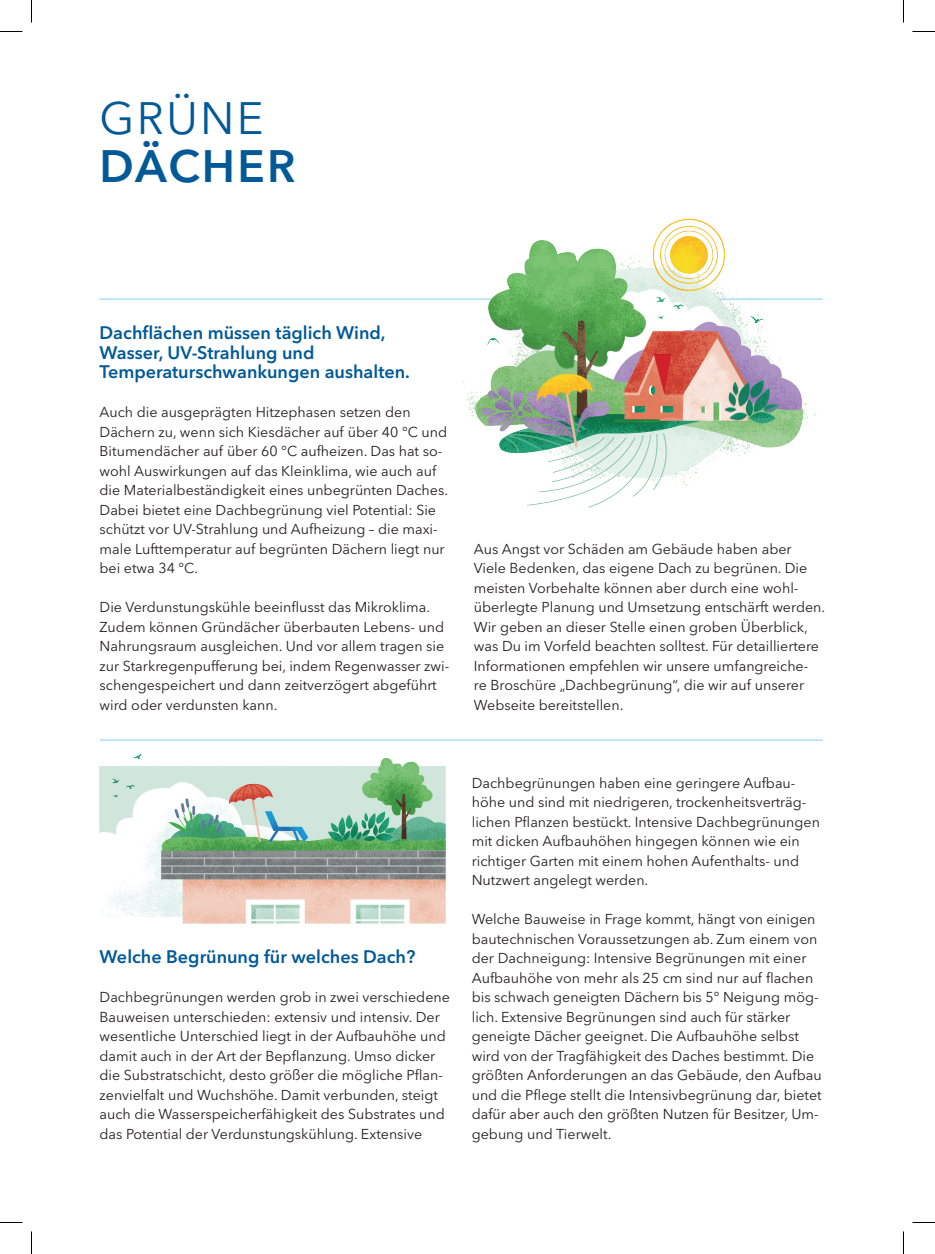
<style>
.page{position:relative;width:935px;height:1254px;background:#fff}
.page>*{position:absolute;margin:0;border:0;box-sizing:border-box;transform-origin:0 0}
.t1{font:600 45px "Avenir Next LT Pro";letter-spacing:.05em;color:#015997}
.t2{font:45px "Avenir Next LT Pro";letter-spacing:.05em;color:#015997}
.t3{font:600 18px/19.5px "Avenir Next LT Pro";color:#015997}
.t4{font:14.25px/19.5px "Avenir Next LT Pro";color:#231f20}
</style>
<div class="page">
<img style="left:99px;top:739px;width:347px;height:185px">
<hr style="left:100px;top:298px;width:722px;height:2px;background:#aae0f9">
<hr style="left:100px;top:739px;width:722px;height:2px;background:#aae0f9">
<img style="left:454px;top:218px;width:369px;height:290px">
<svg style="left:0;top:31px;width:22px;height:1px"></svg>
<svg style="left:912px;top:31px;width:23px;height:1px"></svg>
<svg style="left:0;top:1222px;width:22px;height:1px"></svg>
<svg style="left:912px;top:1222px;width:23px;height:1px"></svg>
<svg style="left:31px;top:0;width:1px;height:23px"></svg>
<svg style="left:31px;top:1231px;width:1px;height:23px"></svg>
<svg style="left:903px;top:0;width:1px;height:23px"></svg>
<svg style="left:903px;top:1231px;width:1px;height:23px"></svg>
<h1 class="t2" style="left:100px;top:91px;width:165px">GRÜNE</h1>
<h1 class="t1" style="left:100px;top:139px;width:197px">DÄCHER</h1>
<p class="t3" style="left:100px;top:323px;width:312px">Dachflächen müssen täglich Wind,<br>Wasser, UV-Strahlung und<br>Temperaturschwankungen aushalten.</p>
<p class="t4" style="left:100px;top:402px;width:350px">Auch die ausgeprägten Hitzephasen setzen den Dächern zu, wenn sich Kiesdächer auf über 40 °C und Bitumendächer auf über 60 °C aufheizen. Das hat so&shy;wohl Auswirkungen auf das Kleinklima, wie auch auf die Materialbeständigkeit eines unbegrünten Daches.<br>Dabei bietet eine Dachbegrünung viel Potential: Sie schützt vor UV-Strahlung und Aufheizung – die maxi&shy;male Lufttemperatur auf begrünten Dächern liegt nur bei etwa 34 °C.</p>
<p class="t4" style="left:100px;top:597px;width:351px">Die Verdunstungskühle beeinflusst das Mikroklima.<br>Zudem können Gründächer überbauten Lebens- und Nahrungsraum ausgleichen. Und vor allem tragen sie zur Starkregenpufferung bei, indem Regenwasser zwi&shy;schengespeichert und dann zeitverzögert abgeführt wird oder verdunsten kann.</p>
<p class="t4" style="left:474px;top:539px;width:353px">Aus Angst vor Schäden am Gebäude haben aber Viele Bedenken, das eigene Dach zu begrünen. Die meisten Vorbehalte können aber durch eine wohl&shy;überlegte Planung und Umsetzung entschärft werden.<br>Wir geben an dieser Stelle einen groben Überblick, was Du im Vorfeld beachten solltest. Für detailliertere Informationen empfehlen wir unsere umfangreiche-<br>re Broschüre „Dachbegrünung“, die wir auf unserer Webseite bereitstellen.</p>
<p class="t3" style="left:100px;top:947px;width:317px">Welche Begrünung für welches Dach?</p>
<p class="t4" style="left:100px;top:987px;width:352px">Dachbegrünungen werden grob in zwei verschiedene Bauweisen unterschieden: extensiv und intensiv. Der wesentliche Unterschied liegt in der Aufbauhöhe und damit auch in der Art der Bepflanzung. Umso dicker die Substratschicht, desto größer die mögliche Pflan&shy;zenvielfalt und Wuchshöhe. Damit verbunden, steigt auch die Wasserspeicherfähigkeit des Substrates und das Potential der Verdunstungskühlung. Extensive</p>
<p class="t4" style="left:472px;top:773px;width:350px">Dachbegrünungen haben eine geringere Aufbau&shy;höhe und sind mit niedrigeren, trockenheitsverträg&shy;lichen Pflanzen bestückt. Intensive Dachbegrünungen mit dicken Aufbauhöhen hingegen können wie ein richtiger Garten mit einem hohen Aufenthalts- und Nutzwert angelegt werden.</p>
<p class="t4" style="left:472px;top:909px;width:351px">Welche Bauweise in Frage kommt, hängt von einigen bautechnischen Voraussetzungen ab. Zum einem von der Dachneigung: Intensive Begrünungen mit einer Aufbauhöhe von mehr als 25 cm sind nur auf flachen bis schwach geneigten Dächern bis 5° Neigung mög&shy;lich. Extensive Begrünungen sind auch für stärker geneigte Dächer geeignet. Die Aufbauhöhe selbst wird von der Tragfähigkeit des Daches bestimmt. Die größten Anforderungen an das Gebäude, den Aufbau und die Pflege stellt die Intensivbegrünung dar, bietet dafür aber auch den größten Nutzen für Besitzer, Um&shy;gebung und Tierwelt.</p>
</div>
